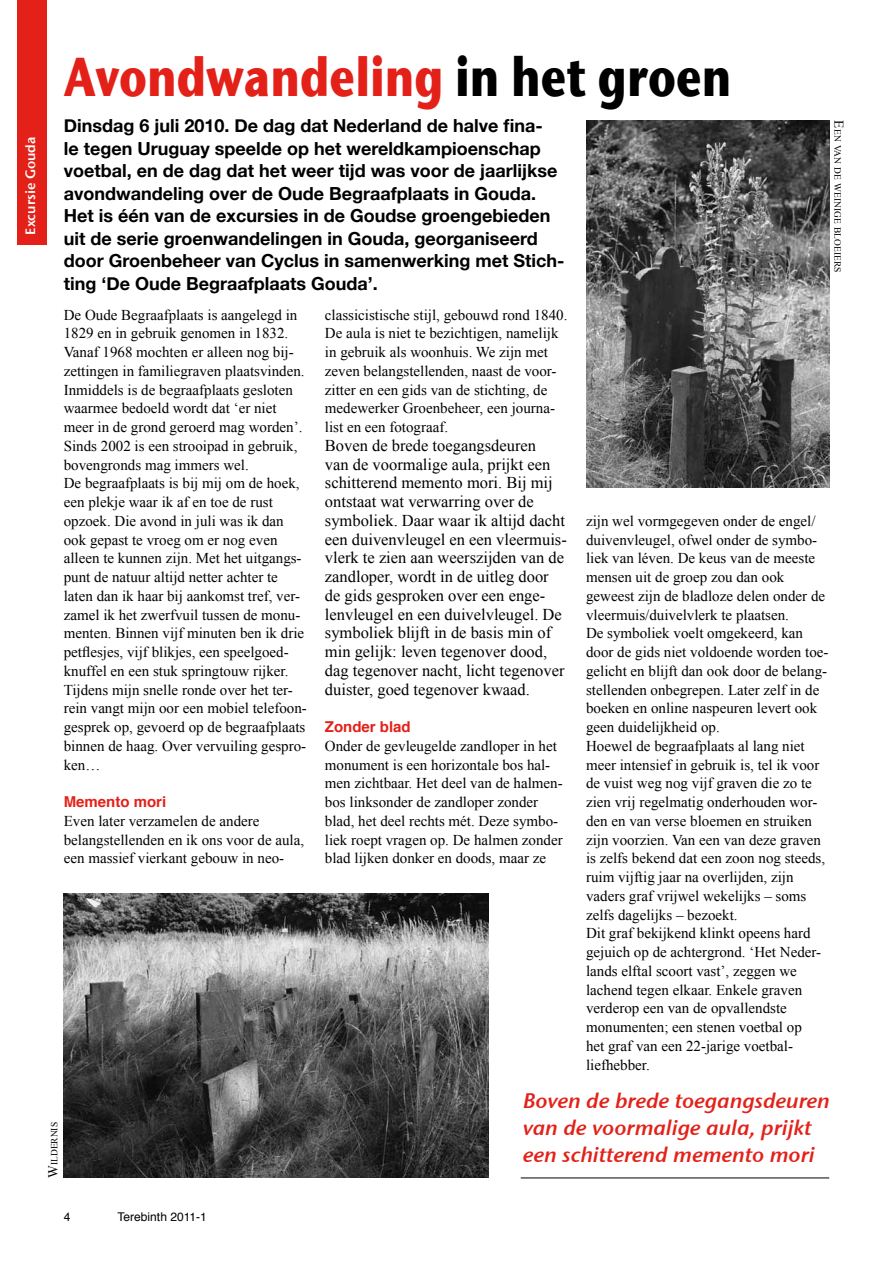
<style>
.page{position:relative;width:893px;height:1263px;background:#fff}
.page>*{position:absolute;margin:0;border:0;box-sizing:border-box;transform-origin:0 0}
.t1{font:700 54.3px "Stone Sans ITC";color:#e32119;scale:.8 1}
.t2{font:21px/27px "Stone Sans Sem OSITCTT Semi Ita";color:#e32119}
.t3{font:700 18px/22.5px "Helvetica Neue";color:#000}
.t4{font:16.5px/18.8px "Times New Roman";color:#000}
.t5{font:15px/18.8px "Times New Roman";color:#000}
.t6{font:700 15px "Helvetica";color:#e32119}
.t7{font:13.5px "Stone Sans ITC Semi";color:#fff}
.t8{font:12px "Helvetica";color:#000}
.t9{font:9.45px "Times New Roman";color:#000}
.s1{color:#000}
.s2{font-size:13.5px}
</style>
<div class="page">
<div style="left:17px;top:0;width:30px;height:245px;background:#e32119"></div>
<img style="left:586px;top:120px;width:243px;height:367px">
<img style="left:64px;top:893px;width:425px;height:285px">
<hr style="left:521px;top:1177px;width:308px;height:1px;background:#000">
<p class="t7" style="left:22px;top:235px;width:100px;rotate:-90deg">Excursie Gouda</p>
<h1 class="t1" style="left:64px;top:42px;width:836px">Avondwandeling <span class="s1">in het groen</span></h1>
<p class="t3" style="left:64px;top:114px;width:502px">Dinsdag 6 juli 2010. De dag dat Nederland de halve fina-<br>le tegen Uruguay speelde op het wereldkampioenschap voetbal, en de dag dat het weer tijd was voor de jaarlijkse avondwandeling over de Oude Begraafplaats in Gouda.<br>Het is één van de excursies in de Goudse groengebieden uit de serie groenwandelingen in Gouda, georganiseerd door Groenbeheer van Cyclus in samenwerking met Stich&shy;ting ‘De Oude Begraafplaats Gouda’.</p>
<p class="t9" style="left:844px;top:120px;width:153px;rotate:90deg"><span class="s2">E</span>en van de weinige bloeiers</p>
<p class="t5" style="left:64px;top:305px;width:245px">De Oude Begraafplaats is aangelegd in 1829 en in gebruik genomen in 1832.<br>Vanaf 1968 mochten er alleen nog bij&shy;zettingen in familiegraven plaatsvinden.<br>Inmiddels is de begraafplaats gesloten waarmee bedoeld wordt dat ‘er niet meer in de grond geroerd mag worden’.<br>Sinds 2002 is een strooipad in gebruik, bovengronds mag immers wel.<br>De begraafplaats is bij mij om de hoek, een plekje waar ik af en toe de rust opzoek. Die avond in juli was ik dan ook gepast te vroeg om er nog even alleen te kunnen zijn. Met het uitgangs&shy;punt de natuur altijd netter achter te laten dan ik haar bij aankomst tref, ver&shy;zamel ik het zwerfvuil tussen de monu&shy;menten. Binnen vijf minuten ben ik drie petflesjes, vijf blikjes, een speelgoed&shy;knuffel en een stuk springtouw rijker.<br>Tijdens mijn snelle ronde over het ter&shy;rein vangt mijn oor een mobiel telefoon&shy;gesprek op, gevoerd op de begraafplaats binnen de haag. Over vervuiling gespro&shy;ken…</p>
<p class="t6" style="left:64px;top:790px;width:104px">Memento mori</p>
<p class="t5" style="left:64px;top:811px;width:242px">Even later verzamelen de andere belangstellenden en ik ons voor de aula, een massief vierkant gebouw in neo-</p>
<p class="t9" style="left:48px;top:1178px;width:57px;rotate:-90deg"><span class="s2">W</span>ildernis</p>
<p class="t5" style="left:325px;top:305px;width:244px">classicistische stijl, gebouwd rond 1840.<br>De aula is niet te bezichtigen, namelijk in gebruik als woonhuis. We zijn met zeven belangstellenden, naast de voor&shy;zitter en een gids van de stichting, de medewerker Groenbeheer, een journa&shy;list en een fotograaf.</p>
<p class="t4" style="left:325px;top:436px;width:243px">Boven de brede toegangsdeuren<br>van de voormalige aula, prijkt een schitterend memento mori. Bij mij ontstaat wat verwarring over de symboliek. Daar waar ik altijd dacht een duivenvleugel en een vleermuis&shy;vlerk te zien aan weerszijden van de zandloper, wordt in de uitleg door de gids gesproken over een enge&shy;lenvleugel en een duivelvleugel. De symboliek blijft in de basis min of min gelijk: leven tegenover dood, dag tegenover nacht, licht tegenover duister, goed tegenover kwaad.</p>
<p class="t6" style="left:325px;top:715px;width:87px">Zonder blad</p>
<p class="t5" style="left:325px;top:736px;width:239px">Onder de gevleugelde zandloper in het monument is een horizontale bos hal&shy;men zichtbaar. Het deel van de halmen&shy;bos linksonder de zandloper zonder blad, het deel rechts mét. Deze symbo&shy;liek roept vragen op. De halmen zonder blad lijken donker en doods, maar ze</p>
<p class="t5" style="left:586px;top:511px;width:244px">zijn wel vormgegeven onder de engel/ duivenvleugel, ofwel onder de symbo&shy;liek van léven. De keus van de meeste mensen uit de groep zou dan ook geweest zijn de bladloze delen onder de vleermuis/duivelvlerk te plaatsen.<br>De symboliek voelt omgekeerd, kan door de gids niet voldoende worden toe&shy;gelicht en blijft dan ook door de belang&shy;stellenden onbegrepen. Later zelf in de boeken en online naspeuren levert ook geen duidelijkheid op.<br>Hoewel de begraafplaats al lang niet meer intensief in gebruik is, tel ik voor de vuist weg nog vijf graven die zo te zien vrij regelmatig onderhouden wor&shy;den en van verse bloemen en struiken zijn voorzien. Van een van deze graven is zelfs bekend dat een zoon nog steeds, ruim vijftig jaar na overlijden, zijn vaders graf vrijwel wekelijks – soms zelfs dagelijks – bezoekt.<br>Dit graf bekijkend klinkt opeens hard gejuich op de achtergrond. ‘Het Neder&shy;lands elftal scoort vast’, zeggen we lachend tegen elkaar. Enkele graven verderop een van de opvallendste monumenten; een stenen voetbal op<br>het graf van een 22-jarige voetbal&shy;liefhebber.</p>
<h2 class="t2" style="left:523px;top:1087px;width:309px">Boven de brede toegangsdeuren van de voormalige aula, prijkt een schitterend memento mori</h2>
<p class="t8" style="left:64px;top:1207px;width:8px">4</p>
<p class="t8" style="left:118px;top:1207px;width:91px">Terebinth 2011-1</p>
</div>
